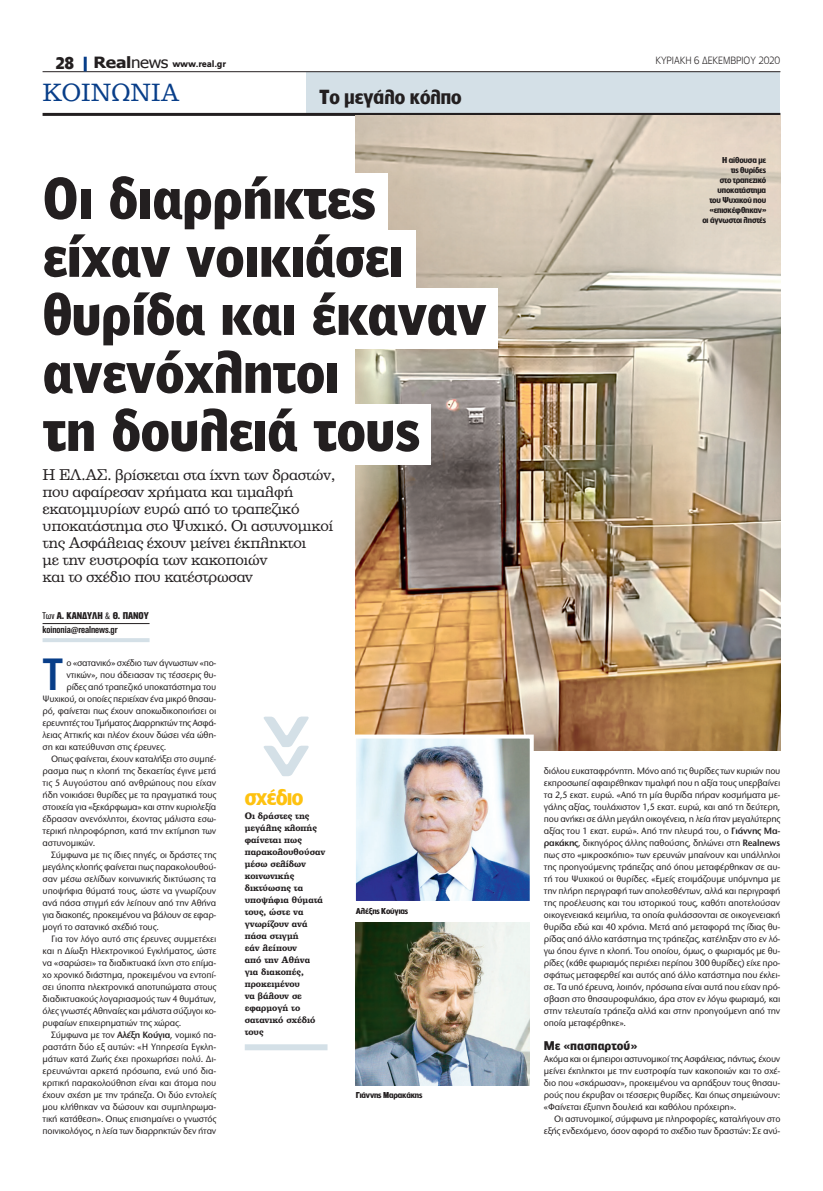
<style>
.page{position:relative;width:823px;height:1191px;background:#fff}
.page>*{position:absolute;margin:0;border:0;box-sizing:border-box;transform-origin:0 0}
.t1{font:900 56px/58px "PF Bell Gothic Text";letter-spacing:-.015em;color:#231f20;scale:.95 1}
.t2{font:500 42px "PF Lounge";color:#083e89}
.t3{font:24px "PF Clarendon";color:#083e89;scale:.96 1}
.t4{font:700 21px "PF Lounge";letter-spacing:-.02em;color:#fec210}
.t5{font:700 19px "PF Lounge";color:#231f20}
.t6{font:700 16px "PF Lounge";color:#231f20}
.t7{font:15px/17px "PF Clarendon";letter-spacing:-.02em;color:#231f20}
.t8{font:900 12px "PF Bell Gothic Text";letter-spacing:-.005em;color:#231f20}
.t9{font:300 10px "PF Lounge";letter-spacing:-.005em;color:#231f20;scale:.96 1}
.t10{font:700 10px "PF Akzidenz Text Cond";letter-spacing:-.01em;color:#231f20}
.t11{font:900 10px "PF Akzidenz Text Cond";letter-spacing:-.01em;color:#231f20}
.t12{font:500 9.6px/12px "Stone Sans ITC Hel";letter-spacing:-.02em;color:#231f20;text-align:justify;scale:.96 1}
.t13{font:500 9.6px "Stone Sans ITC Hel";letter-spacing:-.04em;color:#231f20;scale:.96 1}
.t14{font:700 9px/12px "PF Clarendon";color:#231f20;scale:.94 1}
.t15{font:900 9px "PF Catalog";letter-spacing:-.02em;color:#231f20;scale:.96 1}
.t16{font:700 8px/10px "PF Lounge";letter-spacing:-.02em;color:#231f20;text-align:right}
.s1{font-family:"Tahoma";font-weight:700;font-size:15.5px}
.s2{font-family:"Tahoma";font-weight:400;font-size:15.5px}
.s3{font-weight:400}
.s4{font-weight:600}
</style>
<div class="page">
<div style="left:306px;top:72px;width:474px;height:41px;background:#d4e0e7"></div>
<hr style="left:43px;top:71px;width:737px;height:1px;background:#231f20">
<hr style="left:43px;top:113px;width:737px;height:3px;background:#231f20">
<hr style="left:84px;top:57px;width:3px;height:14px;background:#083e89">
<img style="left:356px;top:116px;width:424px;height:634px">
<div style="left:335px;top:289px;width:162px;height:60px;background:#fff"></div>
<div style="left:267px;top:404px;width:163px;height:60px;background:#fff"></div>
<div style="left:225px;top:174px;width:162px;height:60px;background:#fff"></div>
<div style="left:341px;top:230px;width:74px;height:60px;background:#fff"></div>
<hr style="left:43px;top:623px;width:106px;height:1px;background:#231f20">
<hr style="left:43px;top:638px;width:106px;height:4px;background:#d4e0e7">
<img style="left:355px;top:732px;width:180px;height:169px">
<img style="left:356px;top:922px;width:173px;height:163px">
<div style="left:244px;top:1044px;width:83px;height:6px;background:#d4e0e7"></div>
<svg style="left:263px;top:716px;width:46px;height:60px"></svg>
<p class="t15" style="left:94px;top:59px;width:139px"><span class="s1">Real</span><span class="s2">news</span> www.real.gr</p>
<p class="t9" style="left:655px;top:55px;width:132px">κυριακη 6 δεκεμβριου 2020</p>
<h3 class="t6" style="left:56px;top:54px;width:20px">28</h3>
<h3 class="t3" style="left:43px;top:80px;width:144px">κοινωνια</h3>
<h3 class="t5" style="left:319px;top:86px;width:143px">Το μεγάλο κόλπο</h3>
<h1 class="t1" style="left:43px;top:168px;width:468px">Οι διαρρήκτες είχαν νοικιάσει θυρίδα και έκαναν ανενόχλητοι<br>τη δουλειά τους</h1>
<p class="t7" style="left:43px;top:466px;width:294px">Η ΕΛ.ΑΣ. βρίσκεται στα ίχνη των δραστών, που αφαίρεσαν χρήματα και τιμαλφή εκατομμυρίων ευρώ από το τραπεζικό υποκατάστημα στο Ψυχικό. Οι αστυνομικοί της Ασφάλειας έχουν μείνει έκπληκτοι<br>με την ευστροφία των κακοποιών<br>και το σχέδιο που κατέστρωσαν</p>
<p class="t11" style="left:43px;top:610px;width:108px"><span class="s3">Των</span> Α. Κανδύλη <span class="s3">&amp;</span> Θ. Πάνου</p>
<h2 class="t2" style="left:43px;top:651px;width:22px">Τ</h2>
<p class="t12" style="left:66px;top:657px;width:157px">ο «σατανικό» σχέδιο των άγνωστων «πο-</p>
<p class="t10" style="left:43px;top:624px;width:76px">koinonia@realnews.gr</p>
<p class="t12" style="left:66px;top:669px;width:157px">ντικών», που άδειασαν τις τέσσερις θυ-</p>
<p class="t12" style="left:66px;top:681px;width:157px">ρίδες από τραπεζικό υποκατάστημα του</p>
<p class="t12" style="left:43px;top:693px;width:182px">Ψυχικού, οι οποίες περιείχαν ένα μικρό θησαυ-</p>
<p class="t12" style="left:43px;top:705px;width:182px">ρό, φαίνεται πως έχουν αποκωδικοποιήσει οι</p>
<p class="t13" style="left:43px;top:717px;width:182px">ερευνητές του Τμήματος Διαρρηκτών της Ασφά-</p>
<p class="t12" style="left:43px;top:729px;width:182px">λειας Αττικής και πλέον έχουν δώσει νέα ώθη-</p>
<p class="t12" style="left:43px;top:741px;width:130px">ση και κατεύθυνση στις έρευνες.</p>
<p class="t12" style="left:51px;top:753px;width:173px">Οπως φαίνεται, έχουν καταλήξει στο συμπέ-</p>
<p class="t12" style="left:43px;top:765px;width:182px">ρασμα πως η κλοπή της δεκαετίας έγινε μετά</p>
<p class="t12" style="left:43px;top:777px;width:182px">τις 5 Αυγούστου από ανθρώπους που είχαν</p>
<p class="t12" style="left:43px;top:789px;width:182px">ήδη νοικιάσει θυρίδες με τα πραγματικά τους</p>
<p class="t12" style="left:43px;top:801px;width:182px">στοιχεία για «ξεκάρφωμα» και στην κυριολεξία</p>
<p class="t12" style="left:43px;top:813px;width:182px">έδρασαν ανενόχλητοι, έχοντας μάλιστα εσω-</p>
<p class="t12" style="left:43px;top:825px;width:182px">τερική πληροφόρηση, κατά την εκτίμηση των</p>
<p class="t12" style="left:43px;top:837px;width:57px">αστυνομικών.</p>
<p class="t12" style="left:51px;top:849px;width:173px">Σύμφωνα με τις ίδιες πηγές, οι δράστες της</p>
<p class="t12" style="left:43px;top:861px;width:182px">μεγάλης κλοπής φαίνεται πως παρακολουθού-</p>
<p class="t12" style="left:43px;top:873px;width:182px">σαν μέσω σελίδων κοινωνικής δικτύωσης τα</p>
<p class="t12" style="left:43px;top:885px;width:182px">υποψήφια θύματά τους, ώστε να γνωρίζουν</p>
<p class="t12" style="left:43px;top:897px;width:182px">ανά πάσα στιγμή εάν λείπουν από την Αθήνα</p>
<p class="t12" style="left:43px;top:909px;width:182px">για διακοπές, προκειμένου να βάλουν σε εφαρ-</p>
<p class="t12" style="left:43px;top:921px;width:122px">μογή το σατανικό σχέδιό τους.</p>
<p class="t12" style="left:51px;top:933px;width:173px">Για τον λόγο αυτό στις έρευνες συμμετέχει</p>
<p class="t12" style="left:43px;top:945px;width:182px">και η Δίωξη Ηλεκτρονικού Εγκλήματος, ώστε</p>
<p class="t12" style="left:43px;top:957px;width:182px">να «σαρώσει» τα διαδικτυακά ίχνη στο επίμα-</p>
<p class="t12" style="left:43px;top:969px;width:182px">χο χρονικό διάστημα, προκειμένου να εντοπί-</p>
<p class="t12" style="left:43px;top:981px;width:182px">σει ύποπτα ηλεκτρονικά αποτυπώματα στους</p>
<p class="t12" style="left:43px;top:993px;width:182px">διαδικτυακούς λογαριασμούς των 4 θυμάτων,</p>
<p class="t12" style="left:43px;top:1005px;width:182px">όλες γνωστές Αθηναίες και μάλιστα σύζυγοι κο-</p>
<p class="t12" style="left:43px;top:1017px;width:146px">ρυφαίων επιχειρηματιών της χώρας.</p>
<p class="t12" style="left:51px;top:1029px;width:173px">Σύμφωνα με τον <span class="s4">Αλέξη Κούγια</span>, νομικό πα-</p>
<p class="t12" style="left:43px;top:1041px;width:182px">ραστάτη δύο εξ αυτών: «Η Υπηρεσία Εγκλη-</p>
<p class="t12" style="left:43px;top:1053px;width:182px">μάτων κατά Ζωής έχει προχωρήσει πολύ. Δι-</p>
<p class="t12" style="left:43px;top:1065px;width:182px">ερευνώνται αρκετά πρόσωπα, ενώ υπό δια-</p>
<p class="t12" style="left:43px;top:1077px;width:182px">κριτική παρακολούθηση είναι και άτομα που</p>
<p class="t12" style="left:43px;top:1089px;width:182px">έχουν σχέση με την τράπεζα. Οι δύο εντολείς</p>
<p class="t12" style="left:43px;top:1101px;width:182px">μου κλήθηκαν να δώσουν και συμπληρωμα-</p>
<p class="t12" style="left:43px;top:1113px;width:182px">τική κατάθεση». Οπως επισημαίνει ο γνωστός</p>
<p class="t12" style="left:43px;top:1125px;width:182px">ποινικολόγος, η λεία των διαρρηκτών δεν ήταν</p>
<h3 class="t4" style="left:244px;top:784px;width:60px">σχέδιο</h3>
<p class="t14" style="left:244px;top:810px;width:87px">Oι δράστες της μεγάλης κλοπής φαίνεται πως παρακολουθούσαν μέσω σελίδων κοινωνικής δικτύωσης τα υποψήφια θύματά τους, ώστε να γνωρίζουν ανά πάσα στιγμή<br>εάν λείπουν<br>από την Αθήνα για διακοπές, προκειμένου<br>να βάλουν σε εφαρμογή το σατανικό σχέδιό τους</p>
<p class="t16" style="left:356px;top:906px;width:54px">Αλέξης Κούγιας</p>
<p class="t16" style="left:356px;top:1090px;width:68px">Γιάννης Μαρακάκης</p>
<p class="t16" style="left:702px;top:155px;width:65px">Η αίθουσα με<br>τις θυρίδες<br>στο τραπεζικό υποκατάστημα<br>του Ψυχικού που «επισκέφθηκαν» οι άγνωστοι ληστές</p>
<p class="t12" style="left:543px;top:765px;width:248px">διόλου ευκαταφρόνητη. Μόνο από τις θυρίδες των κυριών που εκπροσωπεί αφαιρέθηκαν τιμαλφή που η αξία τους υπερβαίνει τα 2,5 εκατ. ευρώ. «Από τη μία θυρίδα πήραν κοσμήματα με&shy;γάλης αξίας, τουλάχιστον 1,5 εκατ. ευρώ, και από τη δεύτερη, που ανήκει σε άλλη μεγάλη οικογένεια, η λεία ήταν μεγαλύτερης αξίας του 1 εκατ. ευρώ». Από την πλευρά του, ο <span class="s4">Γιάννης Μα&shy;ρακάκης</span>, δικηγόρος άλλης παθούσης, δηλώνει στη <span class="s4">Realnews </span>πως στο «μικροσκόπιο» των ερευνών μπαίνουν και υπάλληλοι της προηγούμενης τράπεζας από όπου μεταφέρθηκαν σε αυ&shy;τή του Ψυχικού οι θυρίδες. «Εμείς ετοιμάζουμε υπόμνημα με την πλήρη περιγραφή των απολεσθέντων, αλλά και περιγραφή της προέλευσης και του ιστορικού τους, καθότι αποτελούσαν οικογενειακά κειμήλια, τα οποία φυλάσσονται σε οικογενειακή θυρίδα εδώ και 40 χρόνια. Μετά από μεταφορά της ίδιας θυ&shy;ρίδας από άλλο κατάστημα της τράπεζας, κατέληξαν στο εν λό&shy;γω όπου έγινε η κλοπή. Του οποίου, όμως, ο φωριαμός με θυ&shy;ρίδες (κάθε φωριαμός περιέχει περίπου 300 θυρίδες) είχε προ&shy;σφάτως μεταφερθεί και αυτός από άλλο κατάστημα που έκλει&shy;σε. Τα υπό έρευνα, λοιπόν, πρόσωπα είναι αυτά που είχαν πρό&shy;σβαση στο θησαυροφυλάκιο, άρα στον εν λόγω φωριαμό, και στην τελευταία τράπεζα αλλά και στην προηγούμενη από την οποία μεταφέρθηκε».</p>
<p class="t8" style="left:543px;top:1038px;width:95px">Με «πασπαρτού»</p>
<p class="t12" style="left:543px;top:1053px;width:248px">Ακόμα και οι έμπειροι αστυνομικοί της Ασφάλειας, πάντως, έχουν μείνει έκπληκτοι με την ευστροφία των κακοποιών και το σχέ&shy;διο που «σκάρωσαν», προκειμένου να αρπάξουν τους θησαυ&shy;ρούς που έκρυβαν οι τέσσερις θυρίδες. Και όπως σημειώνουν: «Φαίνεται έξυπνη δουλειά και καθόλου πρόχειρη».</p>
<p class="t12" style="left:543px;top:1113px;width:248px;text-align:right">Οι αστυνομικοί, σύμφωνα με πληροφορίες, καταλήγουν στο εξής ενδεχόμενο, όσον αφορά το σχέδιο των δραστών: Σε ανύ-</p>
</div>
